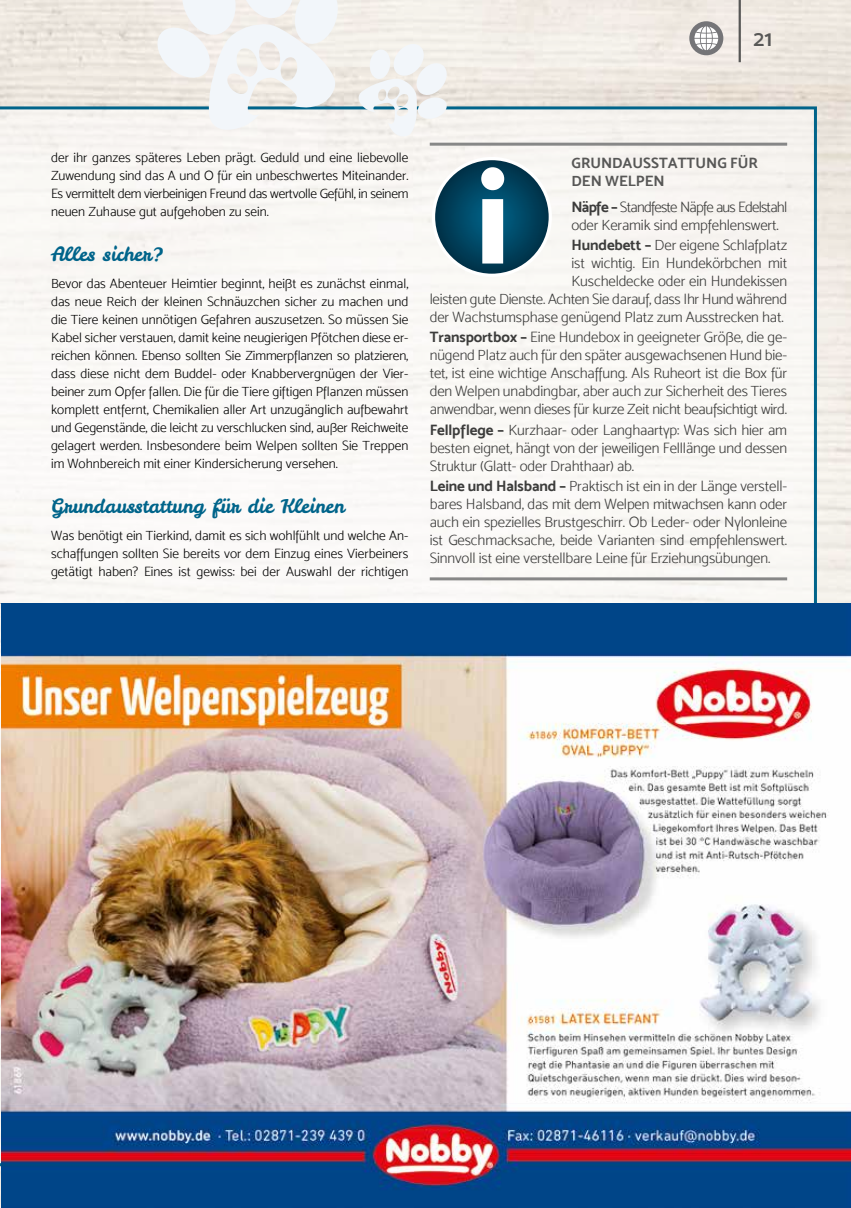
<style>
.page{position:relative;width:851px;height:1208px;background:#fff}
.page>*{position:absolute;margin:0;border:0;box-sizing:border-box;transform-origin:0 0}
.t1{font:22.5px "Mosk Semi Bold 600";color:#575756}
.t2{font:19.5px "Leckerli One";color:#00648a}
.t3{font:15px/18px "Mosk Light 300";letter-spacing:-.01em;color:#3c3c3b;text-align:justify}
.t4{font:15px/18px "Mosk Bold 700";color:#575756}
.t5{font:13.5px/18px "Mosk Light 300";color:#000;text-align:justify}
.s1{font-family:"Mosk Bold 700"}
</style>
<div class="page">
<img style="left:0;top:0;width:850px;height:1208px">
<div style="left:0;top:105px;width:818px;height:1062px;background:#faf8f5"></div>
<div style="left:689px;top:21px;width:34px;height:34px;background:#757578;border-radius:50%"></div>
<svg style="left:694px;top:26px;width:24px;height:24px"></svg>
<hr style="left:738px;top:0;width:2px;height:62px;background:#575756">
<hr style="left:1px;top:603px;width:849px;height:1px;background:#000">
<img style="left:1px;top:604px;width:849px;height:604px">
<hr style="left:429px;top:577px;width:358px;height:3px;background:#878787">
<hr style="left:429px;top:143px;width:358px;height:3px;background:#878787">
<svg style="left:433px;top:159px;width:117px;height:116px;background:#0d4962"></svg>
<div style="left:432px;top:157px;width:120px;height:120px;border:3px solid #fff;border-radius:50%"></div>
<svg style="left:481px;top:167px;width:23px;height:96px"></svg>
<svg style="left:154px;top:0;width:186px;height:132px"></svg>
<svg style="left:356px;top:42px;width:92px;height:96px"></svg>
<h1 class="t1" style="left:753px;top:25px;width:20px">21</h1>
<p class="t5" style="left:51px;top:148px;width:359px">der ihr ganzes späteres Leben prägt. Geduld und eine liebevolle Zuwendung sind das A und O für ein unbeschwertes Miteinander.<br>Es vermittelt dem vierbeinigen Freund das wertvolle Gefühl, in seinem neuen Zuhause gut aufgehoben zu sein.</p>
<h2 class="t2" style="left:51px;top:241px;width:113px">Alles sicher?</h2>
<p class="t5" style="left:51px;top:274px;width:359px">Bevor das Abenteuer Heimtier beginnt, heißt es zunächst einmal, das neue Reich der kleinen Schnäuzchen sicher zu machen und die Tiere keinen unnötigen Gefahren auszusetzen. So müssen Sie Kabel sicher verstauen, damit keine neugierigen Pfötchen diese er&shy;reichen können. Ebenso sollten Sie Zimmerpflanzen so platzieren, dass diese nicht dem Buddel- oder Knabbervergnügen der Vier&shy;beiner zum Opfer fallen. Die für die Tiere giftigen Pflanzen müssen komplett entfernt, Chemikalien aller Art unzugänglich aufbewahrt und Gegenstände, die leicht zu verschlucken sind, außer Reichweite gelagert werden. Insbesondere beim Welpen sollten Sie Treppen im Wohnbereich mit einer Kindersicherung versehen.</p>
<h2 class="t2" style="left:51px;top:493px;width:295px">Grundausstattung für die Kleinen</h2>
<p class="t5" style="left:51px;top:526px;width:359px">Was benötigt ein Tierkind, damit es sich wohlfühlt und welche An&shy;schaffungen sollten Sie bereits vor dem Einzug eines Vierbeiners getätigt haben? Eines ist gewiss: bei der Auswahl der richtigen</p>
<p class="t4" style="left:571px;top:153px;width:188px">GRUNDAUSSTATTUNG FÜR<br>DEN WELPEN</p>
<p class="t3" style="left:571px;top:198px;width:217px"><span class="s1">Näpfe –</span> Standfeste Näpfe aus Edelstahl oder Keramik sind empfehlenswert.</p>
<p class="t3" style="left:429px;top:236px;width:359px;text-align:right"><span class="s1">Hundebett –</span> Der eigene Schlafplatz<br>ist wichtig. Ein Hundekörbchen mit<br>Kuscheldecke oder ein Hundekissen<br>leisten gute Dienste. Achten Sie darauf, dass Ihr Hund während der Wachstumsphase genügend Platz zum Ausstrecken hat.</p>
<p class="t3" style="left:429px;top:328px;width:359px"><span class="s1">Transportbox –</span> Eine Hundebox in geeigneter Größe, die ge&shy;nügend Platz auch für den später ausgewachsenen Hund bie&shy;tet, ist eine wichtige Anschaffung. Als Ruheort ist die Box für den Welpen unabdingbar, aber auch zur Sicherheit des Tieres anwendbar, wenn dieses für kurze Zeit nicht beaufsichtigt wird.</p>
<p class="t3" style="left:429px;top:420px;width:359px"><span class="s1">Fellpflege –</span> Kurzhaar- oder Langhaartyp: Was sich hier am besten eignet, hängt von der jeweiligen Felllänge und dessen Struktur (Glatt- oder Drahthaar) ab.</p>
<p class="t3" style="left:429px;top:476px;width:359px"><span class="s1">Leine und Halsband –</span> Praktisch ist ein in der Länge verstell&shy;bares Halsband, das mit dem Welpen mitwachsen kann oder auch ein spezielles Brustgeschirr. Ob Leder- oder Nylonleine ist Geschmacksache, beide Varianten sind empfehlenswert.<br>Sinnvoll ist eine verstellbare Leine für Erziehungsübungen.</p>
</div>
